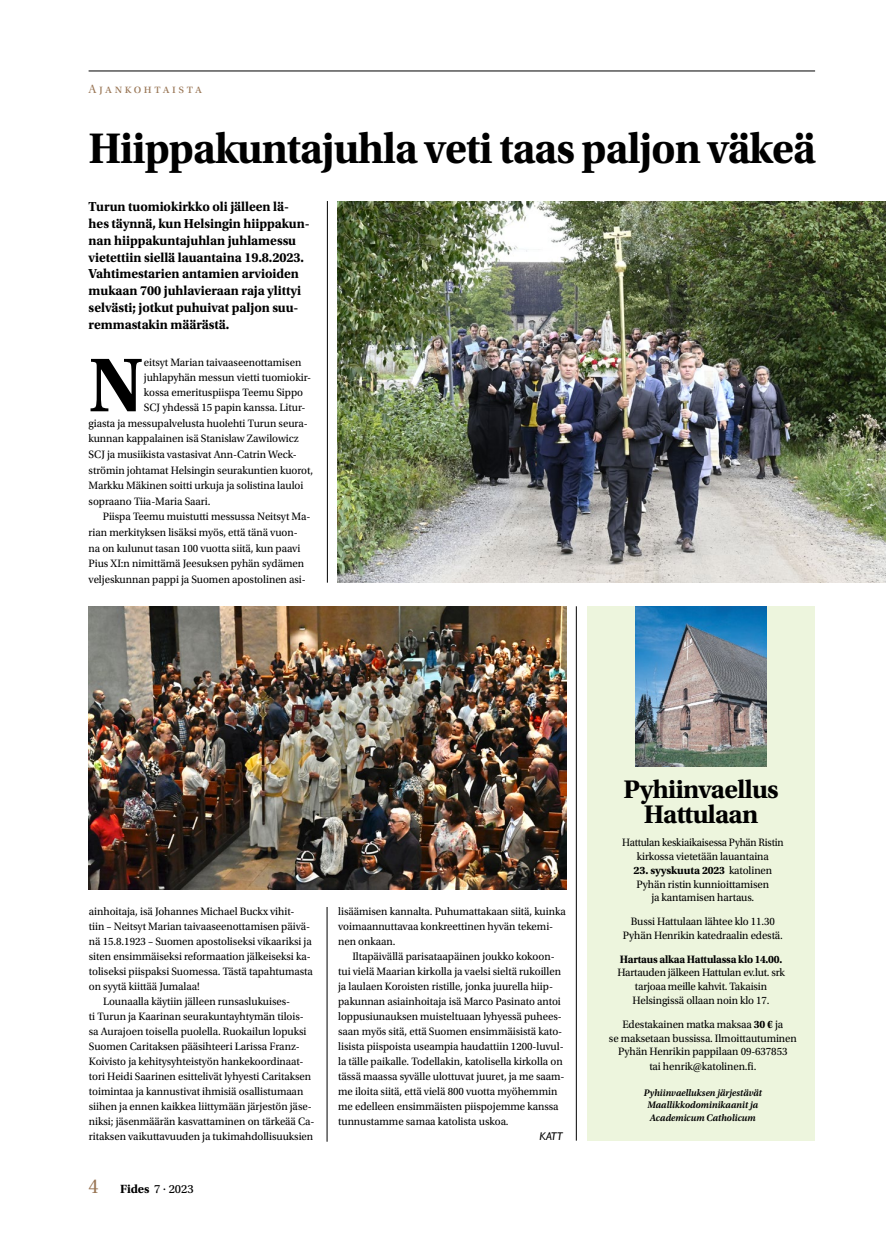
<style>
.page{position:relative;width:886px;height:1241px;background:#fff}
.page>*{position:absolute;margin:0;border:0;box-sizing:border-box;transform-origin:0 0}
.t1{font:700 80.12px "Utopia Std";color:#000}
.t2{font:700 45px "Utopia Std";letter-spacing:-.02em;color:#000;scale:.96 1}
.t3{font:700 26.75px/24.9px "Utopia Std";letter-spacing:-.025em;color:#000;text-align:center}
.t4{font:700 13.75px/16.9px "Utopia Std";letter-spacing:-.005em;color:#000}
.t5{font:12.5px "Utopia Std Subh";letter-spacing:.2em;color:#997655}
.t6{font:12.5px "Utopia Std Capt";color:#000}
.t7{font:11.25px/15px "Utopia Std";letter-spacing:-.005em;color:#000;text-align:center}
.t8{font:11.25px/13.8px "Utopia Std";letter-spacing:-.005em;color:#000;text-align:center;scale:.94 1}
.t9{font:700 11.25px "Utopia Std";letter-spacing:-.02em;color:#000}
.t10{font:italic 11.25px "Gill Sans Std";color:#000}
.t11{font:italic 600 10px/12.5px "Utopia Std";letter-spacing:-.01em;color:#000;text-align:center}
.s1{font-family:"Utopia Std";font-size:21.25px;color:#997655}
.s2{font-family:"Utopia Std";font-weight:700}
.s3{font-weight:700}
</style>
<div class="page">
<hr style="left:89px;top:71px;width:726px;height:1px;background:#000">
<hr style="left:327px;top:201px;width:1px;height:381px;background:#000">
<hr style="left:576px;top:606px;width:1px;height:534px;background:#000">
<div style="left:587px;top:606px;width:228px;height:534px;background:#edf5dd"></div>
<img style="left:635px;top:606px;width:131px;height:160px">
<img style="left:338px;top:201px;width:548px;height:381px">
<img style="left:89px;top:606px;width:477px;height:283px">
<hr style="left:327px;top:906px;width:1px;height:235px;background:#000">
<p class="t5" style="left:89px;top:83px;width:115px">Ajankohtaista</p>
<h2 class="t2" style="left:89px;top:122px;width:759px">Hiippakuntajuhla veti taas paljon väkeä</h2>
<p class="t4" style="left:89px;top:198px;width:223px">Turun tuomiokirkko oli jälleen lä&shy;hes täynnä, kun Helsingin hiippakun&shy;nan hiippakuntajuhlan juhlamessu vietettiin siellä lauantaina 19.8.2023.<br>Vahtimestarien antamien arvioiden mukaan 700 juhlavieraan raja ylittyi selvästi; jotkut puhuivat paljon suu&shy;remmastakin määrästä.</p>
<h1 class="t1" style="left:89px;top:339px;width:56px">N</h1>
<p class="t7" style="left:144px;top:355px;width:159px">eitsyt Marian taivaaseenottamisen</p>
<p class="t7" style="left:144px;top:370px;width:169px">juhlapyhän messun vietti tuomiokir-</p>
<p class="t7" style="left:144px;top:385px;width:161px">kossa emerituspiispa Teemu Sippo</p>
<p class="t7" style="left:144px;top:400px;width:163px">SCJ yhdessä 15 papin kanssa. Litur-</p>
<p class="t7" style="left:89px;top:416px;width:221px">giasta ja messupalvelusta huolehti Turun seura-</p>
<p class="t7" style="left:89px;top:431px;width:212px">kunnan kappalainen isä Stanislaw Zawilowicz</p>
<p class="t7" style="left:89px;top:447px;width:210px">SCJ ja musiikista vastasivat Ann-Catrin Weck-</p>
<p class="t7" style="left:89px;top:462px;width:226px">strömin johtamat Helsingin seurakuntien kuorot,</p>
<p class="t7" style="left:89px;top:478px;width:216px">Markku Mäkinen soitti urkuja ja solistina lauloi</p>
<p class="t7" style="left:89px;top:493px;width:123px">sopraano Tiia-Maria Saari.</p>
<p class="t7" style="left:103px;top:509px;width:209px">Piispa Teemu muistutti messussa Neitsyt Ma-</p>
<p class="t7" style="left:89px;top:525px;width:211px">rian merkityksen lisäksi myös, että tänä vuon-</p>
<p class="t7" style="left:89px;top:540px;width:213px">na on kulunut tasan 100 vuotta siitä, kun paavi</p>
<p class="t7" style="left:89px;top:556px;width:217px">Pius XI:n nimittämä Jeesuksen pyhän sydämen</p>
<p class="t7" style="left:89px;top:571px;width:219px">veljeskunnan pappi ja Suomen apostolinen asi-</p>
<p class="t7" style="left:89px;top:904px;width:207px">ainhoitaja, isä Johannes Michael Buckx vihit-</p>
<p class="t7" style="left:89px;top:919px;width:223px">tiin – Neitsyt Marian taivaaseenottamisen päivä-</p>
<p class="t7" style="left:89px;top:934px;width:224px">nä 15.8.1923 – Suomen apostoliseksi vikaariksi ja</p>
<p class="t7" style="left:89px;top:949px;width:223px">siten ensimmäiseksi reformaation jälkeiseksi ka-</p>
<p class="t7" style="left:89px;top:964px;width:225px">toliseksi piispaksi Suomessa. Tästä tapahtumasta</p>
<p class="t7" style="left:89px;top:979px;width:112px">on syytä kiittää Jumalaa!</p>
<p class="t7" style="left:103px;top:994px;width:189px">Lounaalla käytiin jälleen runsaslukuises-</p>
<p class="t7" style="left:89px;top:1009px;width:216px">ti Turun ja Kaarinan seurakuntayhtymän tilois-</p>
<p class="t7" style="left:89px;top:1024px;width:219px">sa Aurajoen toisella puolella. Ruokailun lopuksi</p>
<p class="t7" style="left:89px;top:1039px;width:212px">Suomen Caritaksen pääsihteeri Larissa Franz-</p>
<p class="t7" style="left:89px;top:1054px;width:216px">Koivisto ja kehitysyhteistyön hankekoordinaat-</p>
<p class="t7" style="left:89px;top:1069px;width:224px">tori Heidi Saarinen esittelivät lyhyesti Caritaksen</p>
<p class="t7" style="left:89px;top:1084px;width:216px">toimintaa ja kannustivat ihmisiä osallistumaan</p>
<p class="t7" style="left:89px;top:1099px;width:224px">siihen ja ennen kaikkea liittymään järjestön jäse-</p>
<p class="t7" style="left:89px;top:1114px;width:227px">niksi; jäsenmäärän kasvattaminen on tärkeää Ca-</p>
<p class="t7" style="left:89px;top:1129px;width:226px">ritaksen vaikuttavuuden ja tukimahdollisuuksien</p>
<p class="t6" style="left:89px;top:1181px;width:107px"><span class="s1">4</span> <span class="s2">Fides</span> 7 . 2023</p>
<p class="t7" style="left:338px;top:904px;width:229px;text-align:left">lisäämisen kannalta. Puhumattakaan siitä, kuinka voimaannuttavaa konkreettinen hyvän tekemi&shy;nen onkaan.</p>
<p class="t7" style="left:338px;top:949px;width:228px;text-align:left;text-indent:14px">Iltapäivällä parisataapäinen joukko kokoon&shy;tui vielä Maarian kirkolla ja vaelsi sieltä rukoillen ja laulaen Koroisten ristille, jonka juurella hiip&shy;pakunnan asiainhoitaja isä Marco Pasinato antoi loppusiunauksen muisteltuaan lyhyessä puhees&shy;saan myös sitä, että Suomen ensimmäisistä kato&shy;lisista piispoista useampia haudattiin 1200-luvul&shy;la tälle paikalle. Todellakin, katolisella kirkolla on tässä maassa syvälle ulottuvat juuret, ja me saam&shy;me iloita siitä, että vielä 800 vuotta myöhemmin me edelleen ensimmäisten piispojemme kanssa tunnustamme samaa katolista uskoa.</p>
<p class="t10" style="left:540px;top:1129px;width:24px">KATT</p>
<h3 class="t3" style="left:623px;top:776px;width:157px">Pyhiinvaellus<br>Hattulaan</h3>
<p class="t8" style="left:622px;top:836px;width:173px">Hattulan keskiaikaisessa Pyhän Ristin kirkossa vietetään lauantaina</p>
<p class="t7" style="left:633px;top:863px;width:140px;line-height:13.8px"><span class="s3">23. syyskuuta 2023</span> katolinen<br>Pyhän ristin kunnioittamisen ja kantamisen hartaus.</p>
<p class="t7" style="left:623px;top:914px;width:161px;line-height:13.8px">Bussi Hattulaan lähtee klo 11.30<br>Pyhän Henrikin katedraalin edestä.</p>
<p class="t9" style="left:620px;top:952px;width:164px">Hartaus alkaa Hattulassa klo 14.00.</p>
<p class="t7" style="left:617px;top:966px;width:169px;line-height:13.8px">Hartauden jälkeen Hattulan ev.lut. srk tarjoaa meille kahvit. Takaisin<br>Helsingissä ollaan noin klo 17.</p>
<p class="t7" style="left:609px;top:1017px;width:189px;line-height:14px">Edestakainen matka maksaa <span class="s3">30 €</span> ja<br>se maksetaan bussissa. Ilmoittautuminen Pyhän Henrikin pappilaan 09-637853<br>tai henrik@katolinen.fi.</p>
<p class="t11" style="left:644px;top:1086px;width:120px">Pyhiinvaelluksen järjestävät<br>Maallikkodominikaanit ja<br>Academicum Catholicum</p>
</div>
